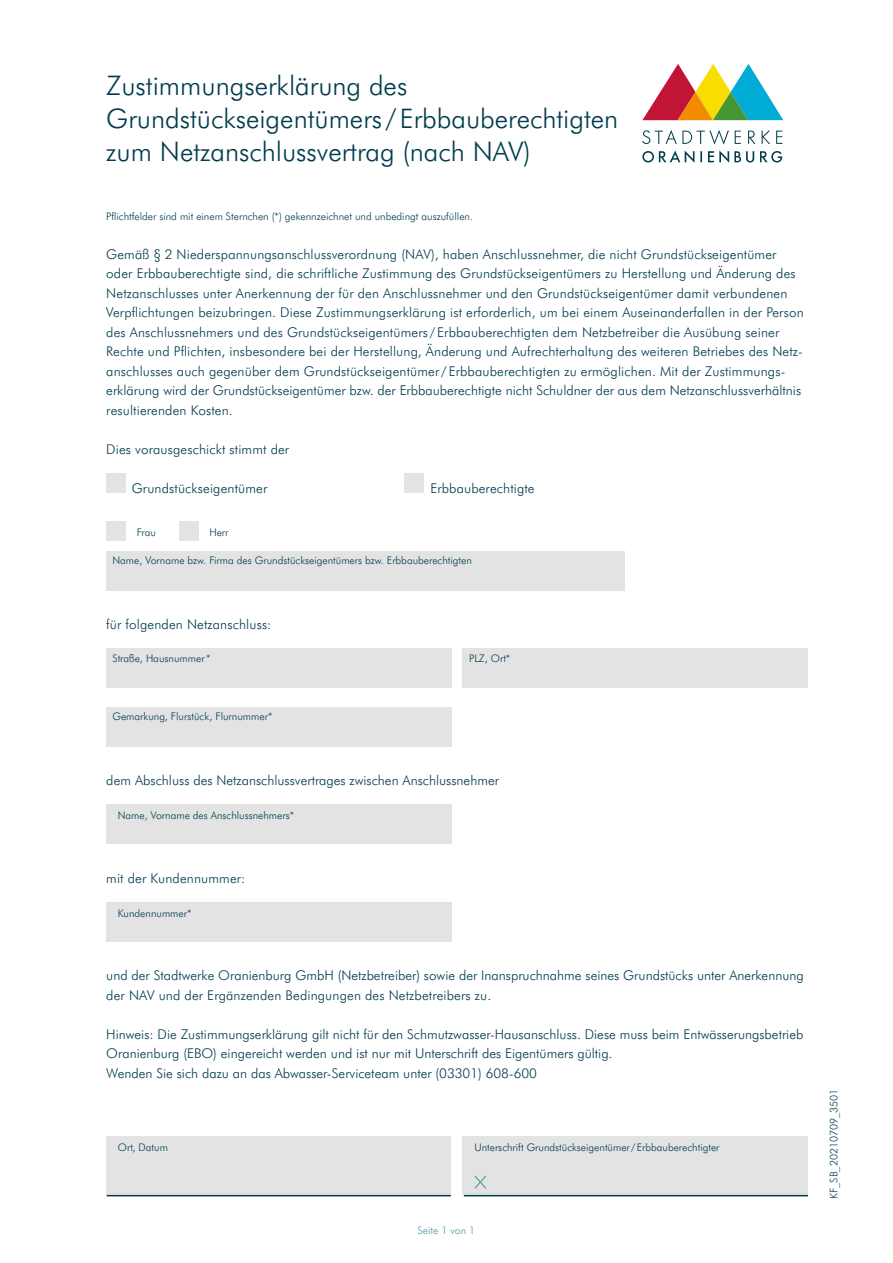
<style>
.page{position:relative;width:893px;height:1263px;background:#fff}
.page>*{position:absolute;margin:0;border:0;box-sizing:border-box;transform-origin:0 0}
.t1{font:300 27px/33px "Futura BT";color:#003c4e}
.t2{font:300 13.5px/19.5px "Futura BT";letter-spacing:.01em;color:#003c4e}
.t3{font:300 10.5px "Futura BT";color:#003c4e}
.t4{font:300 10.5px "Futura BT";color:#5297a4}
</style>
<div class="page">
<div style="left:106px;top:551px;width:519px;height:39px;background:#e3e3e3"></div>
<div style="left:106px;top:649px;width:345px;height:39px;background:#e3e3e3"></div>
<div style="left:106px;top:805px;width:345px;height:39px;background:#e3e3e3"></div>
<div style="left:106px;top:902px;width:345px;height:39px;background:#e3e3e3"></div>
<div style="left:463px;top:649px;width:345px;height:39px;background:#e3e3e3"></div>
<div style="left:106px;top:707px;width:345px;height:39px;background:#e3e3e3"></div>
<div style="left:106px;top:1136px;width:345px;height:59px;background:#e3e3e3"></div>
<div style="left:463px;top:1136px;width:345px;height:59px;background:#e3e3e3"></div>
<hr style="left:107px;top:1195px;width:344px;height:1px;background:#003c4e">
<hr style="left:464px;top:1195px;width:344px;height:1px;background:#003c4e">
<svg style="left:642px;top:150px;width:140px;height:13px"></svg>
<svg style="left:642px;top:130px;width:140px;height:14px"></svg>
<svg style="left:642px;top:64px;width:141px;height:56px"></svg>
<div style="left:106px;top:473px;width:20px;height:20px;background:#e3e3e3"></div>
<div style="left:404px;top:473px;width:19px;height:20px;background:#e3e3e3"></div>
<div style="left:106px;top:521px;width:20px;height:20px;background:#e3e3e3"></div>
<div style="left:179px;top:521px;width:19px;height:20px;background:#e3e3e3"></div>
<svg style="left:474px;top:1175px;width:13px;height:14px"></svg>
<h1 class="t1" style="left:106px;top:69px;width:513px">Zustimmungserklärung des<br>Grundstückseigentümers /Erbbauberechtigten zum Netzanschlussvertrag (nach NAV)</h1>
<p class="t3" style="left:106px;top:209px;width:368px">Pflichtfelder sind mit einem Sternchen (*) gekennzeichnet und unbedingt auszufüllen.</p>
<p class="t2" style="left:106px;top:244px;width:699px">Gemäß § 2 Niederspannungsanschlussverordnung (NAV), haben Anschlussnehmer, die nicht Grundstückseigentümer oder Erbbauberechtigte sind, die schriftliche Zustimmung des Grundstückseigentümers zu Herstellung und Änderung des Netzanschlusses unter Anerkennung der für den Anschlussnehmer und den Grundstückseigentümer damit verbundenen Verpflichtungen beizubringen. Diese Zustimmungserklärung ist erforderlich, um bei einem Auseinanderfallen in der Person des Anschlussnehmers und des Grundstückseigentümers / Erbbauberechtigten dem Netzbetreiber die Ausübung seiner Rechte und Pflichten, insbesondere bei der Herstellung, Änderung und Aufrechterhaltung des weiteren Betriebes des Netz&shy;anschlusses auch gegenüber dem Grundstückseigentümer / Erbbauberechtigten zu ermöglichen. Mit der Zustimmungs&shy;erklärung wird der Grundstückseigentümer bzw. der Erbbauberechtigte nicht Schuldner der aus dem Netzanschlussverhältnis resultierenden Kosten.</p>
<p class="t2" style="left:106px;top:439px;width:184px">Dies vorausgeschickt stimmt der</p>
<p class="t2" style="left:132px;top:478px;width:137px">Grundstückseigentümer</p>
<p class="t2" style="left:430px;top:478px;width:106px">Erbbauberechtigte</p>
<p class="t3" style="left:137px;top:525px;width:21px">Frau</p>
<p class="t3" style="left:209px;top:525px;width:21px">Herr</p>
<p class="t3" style="left:112px;top:553px;width:361px">Name, Vorname bzw. Firma des Grundstückseigentümers bzw. Erbbauberechtigten</p>
<p class="t2" style="left:106px;top:615px;width:167px">für folgenden Netzanschluss:</p>
<p class="t3" style="left:112px;top:651px;width:100px">Straße, Hausnummer*</p>
<p class="t3" style="left:112px;top:710px;width:161px">Gemarkung, Flurstück, Flurnummer*</p>
<p class="t3" style="left:469px;top:651px;width:43px">PLZ, Ort*</p>
<p class="t2" style="left:106px;top:771px;width:394px">dem Abschluss des Netzanschlussvertrages zwischen Anschlussnehmer</p>
<p class="t3" style="left:118px;top:809px;width:178px">Name, Vorname des Anschlussnehmers*</p>
<p class="t2" style="left:106px;top:868px;width:141px">mit der Kundennummer:</p>
<p class="t3" style="left:118px;top:906px;width:75px">Kundennummer*</p>
<p class="t2" style="left:106px;top:966px;width:699px">und der Stadtwerke Oranienburg GmbH (Netzbetreiber) sowie der Inanspruchnahme seines Grundstücks unter Anerkennung der NAV und der Ergänzenden Bedingungen des Netzbetreibers zu.</p>
<p class="t2" style="left:106px;top:1024px;width:699px">Hinweis: Die Zustimmungserklärung gilt nicht für den Schmutzwasser-Hausanschluss. Diese muss beim Entwässerungsbetrieb<br>Oranienburg (EBO) eingereicht werden und ist nur mit Unterschrift des Eigentümers gültig.<br>Wenden Sie sich dazu an das Abwasser-Serviceteam unter (03301) 608-600</p>
<p class="t3" style="left:118px;top:1141px;width:52px">Ort, Datum</p>
<p class="t3" style="left:474px;top:1141px;width:247px">Unterschrift Grundstückseigentümer /Erbbauberechtigter</p>
<p class="t4" style="left:418px;top:1223px;width:59px">Seite 1 von 1</p>
<p class="t3" style="left:827px;top:1199px;width:112px;rotate:-90deg">KF_SB_20210709_3501</p>
</div>
